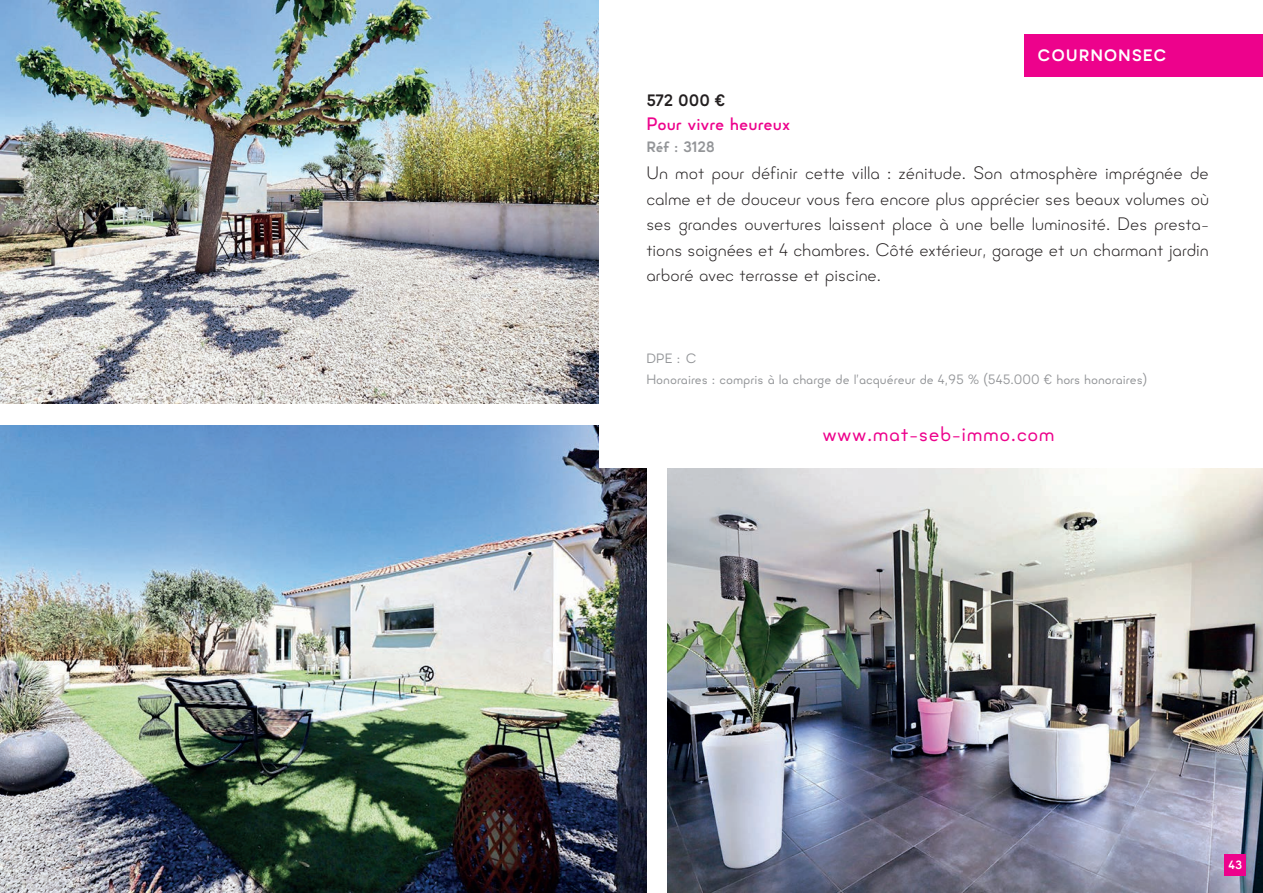
<style>
.page{position:relative;width:1263px;height:893px;background:#fff}
.page>*{position:absolute;margin:0;border:0;box-sizing:border-box;transform-origin:0 0}
.t1{font:21px "Minimo";letter-spacing:.025em;color:#ed028c}
.Annonce{font:300 18px/25.5px "Minimo";color:#231f20;text-align:justify}
.Titre{font:500 18px "Minimo";color:#ed028c}
.Ville_Blanc_2{font:700 16.5px "Minimo";letter-spacing:.05em;color:#fff}
.Prix{font:700 16.5px "Minimo";color:#231f20}
.Réf{font:700 15px "Minimo";color:#939598}
.Honoraires{font:13.5px "Minimo";color:#939598}
.DPE{font:13.5px "Minimo";color:#939598}
.t2{font:700 12px "Minimo";color:#fff}
</style>
<div class="page">
<img style="left:668px;top:468px;width:595px;height:425px">
<div style="left:1225px;top:855px;width:21px;height:21px;background:#ed028c"></div>
<img style="left:0;top:425px;width:646px;height:468px">
<img style="left:0;top:0;width:599px;height:404px">
<div style="left:600px;top:0;width:663px;height:468px;background:#fff"></div>
<div style="left:1025px;top:34px;width:238px;height:43px;background:#ed028c"></div>
<p class="Prix" style="left:646px;top:89px;width:81px">572 000 €</p>
<p class="Titre" style="left:646px;top:112px;width:145px">Pour vivre heureux</p>
<p class="Réf" style="left:646px;top:136px;width:70px">Réf : 3128</p>
<p class="Ville_Blanc_2" style="left:1037px;top:44px;width:130px">COURNONSEC</p>
<p class="Annonce" style="left:646px;top:160px;width:564px">Un mot pour définir cette villa : zénitude. Son atmosphère imprégnée de calme et de douceur vous fera encore plus apprécier ses beaux volumes où ses grandes ouvertures laissent place à une belle luminosité. Des presta&shy;tions soignées et 4 chambres. Côté extérieur, garage et un charmant jardin arboré avec terrasse et piscine.</p>
<p class="DPE" style="left:646px;top:350px;width:52px">DPE : C</p>
<p class="Honoraires" style="left:646px;top:371px;width:502px">Honoraires : compris à la charge de l’acquéreur de 4,95 % (545.000 € hors honoraires)</p>
<p class="t1" style="left:822px;top:420px;width:234px">www.mat-seb-immo.com</p>
<p class="t2" style="left:1228px;top:856px;width:15px">43</p>
</div>
